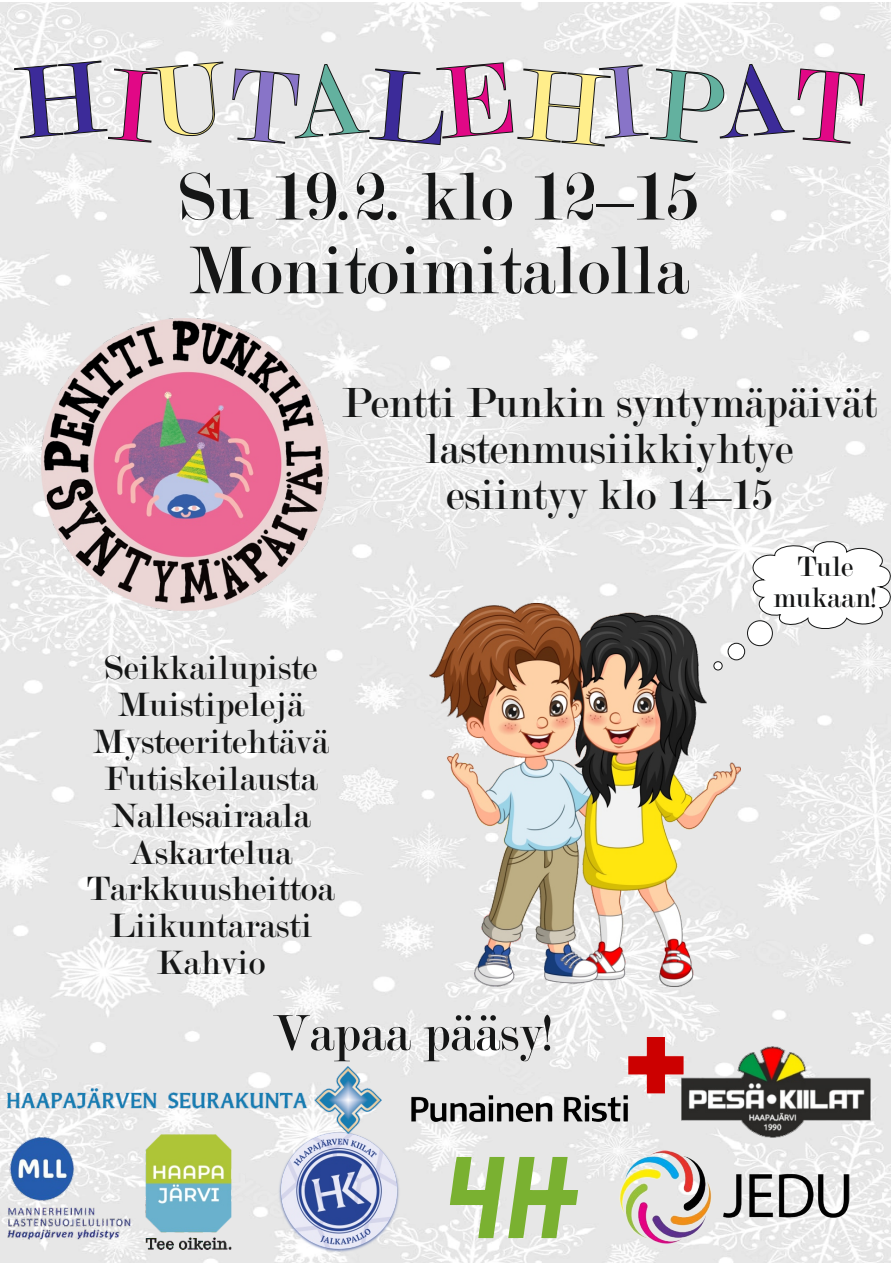
<style>
.page{position:relative;width:893px;height:1263px;background:#fff}
.page>*{position:absolute;margin:0;border:0;box-sizing:border-box;transform-origin:0 0}
.t1{font:72px/73.8px "Modern";color:#151616}
.t2{font:54px "Modern";color:#151616}
.t3{font:45px/46px "Modern";color:#151616;text-align:center}
.t4{font:36px/36.9px "Modern";color:#151616;text-align:center}
.t5{font:30px/30.8px "Modern";color:#151616;text-align:center}
</style>
<div class="page">
<img style="left:0;top:2px;width:890px;height:1261px">
<svg style="left:450px;top:1157px;width:128px;height:81px"></svg>
<img style="left:115px;top:1133px;width:147px;height:128px">
<img style="left:277px;top:1130px;width:124px;height:124px">
<img style="left:8px;top:1066px;width:373px;height:67px">
<img style="left:8px;top:1137px;width:123px;height:102px">
<img style="left:619px;top:1150px;width:231px;height:93px">
<img style="left:412px;top:1038px;width:272px;height:83px">
<img style="left:429px;top:603px;width:311px;height:383px">
<img style="left:42px;top:318px;width:286px;height:293px">
<svg style="left:713px;top:538px;width:178px;height:133px"></svg>
<img style="left:681px;top:1046px;width:190px;height:91px">
<svg style="left:15px;top:60px;width:849px;height:86px"></svg>
<h1 class="t1" style="left:179px;top:167px;width:521px">Su 19.2. klo 12–15<br>Monitoimitalolla</h1>
<p class="t3" style="left:342px;top:384px;width:536px">Pentti Punkin syntymäpäivät lastenmusiikkiyhtye<br>esiintyy klo 14–15</p>
<p class="t4" style="left:87px;top:653px;width:249px">Seikkailupiste<br>Muistipelejä<br>Mysteeritehtävä<br>Futiskeilausta<br>Nallesairaala<br>Askartelua<br>Tarkkuusheittoa<br>Liikuntarasti<br>Kahvio</p>
<h2 class="t2" style="left:272px;top:1015px;width:284px">Vapaa pääsy!</h2>
<p class="t5" style="left:773px;top:554px;width:106px">Tule mukaan!</p>
</div>
